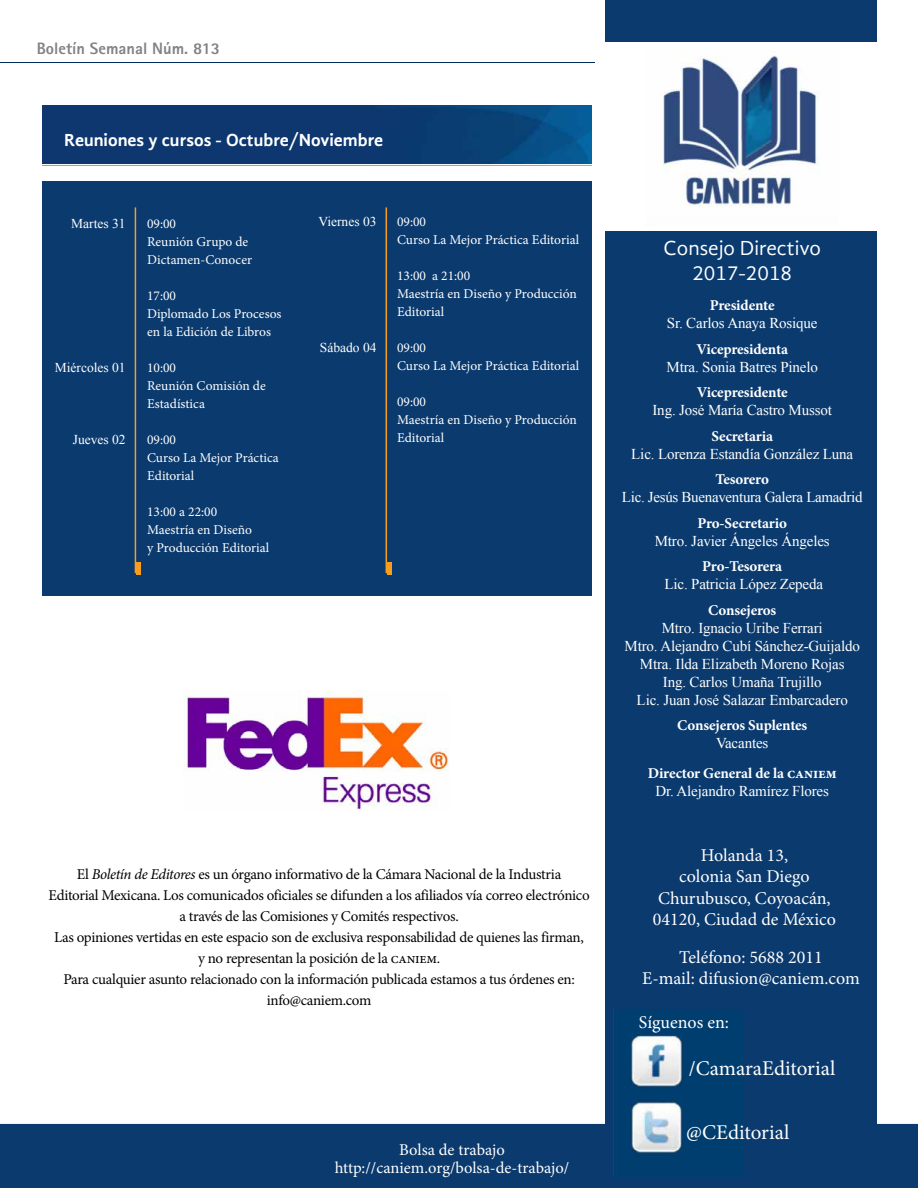
<style>
.page{position:relative;width:918px;height:1188px;background:#fff}
.page>*{position:absolute;margin:0;border:0;box-sizing:border-box;transform-origin:0 0}
.t1{font:21px "Minion Pro";letter-spacing:.005em;color:#fff}
.t2{font:21px/25.5px "Gandhi Sans";color:#fff;text-align:center}
.t3{font:18px/21.6px "Minion Pro";color:#fff;text-align:center}
.t4{font:700 18px "Gandhi Sans";color:#fff}
.t5{font:16.5px/18px "Minion Pro";letter-spacing:.005em;color:#fff;text-align:center}
.t6{font:800 16.5px "Rotis Sans Serif";color:#808285}
.t7{font:15px/21px "Minion Pro";letter-spacing:-.02em;color:#000;text-align:center}
.t8{font:15px/18px "Times New Roman";letter-spacing:-.01em;color:#fff;text-align:center}
.t9{font:700 15px "Minion Pro";letter-spacing:-.015em;color:#fff}
.t10{font:13.5px/18px "Minion Pro";color:#fff}
.t11{font:13.5px "Times New Roman";color:#fff}
.s1{font-style:italic}
</style>
<div class="page">
<hr style="left:0;top:62px;width:918px;height:1px;background:#00295c">
<div style="left:605px;top:0;width:272px;height:1188px;background:#0a3a6e"></div>
<div style="left:0;top:1124px;width:918px;height:64px;background:#0a3a6e"></div>
<div style="left:43px;top:181px;width:549px;height:414px;background:#0a3a6e"></div>
<img style="left:43px;top:106px;width:549px;height:58px">
<hr style="left:135px;top:207px;width:1px;height:366px;background:#f99d1c">
<hr style="left:136px;top:562px;width:4px;height:12px;background:#f99d1c">
<div style="left:595px;top:43px;width:323px;height:188px;background:#fff"></div>
<img style="left:660px;top:56px;width:159px;height:151px">
<hr style="left:386px;top:207px;width:1px;height:366px;background:#f99d1c">
<hr style="left:387px;top:562px;width:4px;height:12px;background:#f99d1c">
<img style="left:613px;top:1009px;width:70px;height:168px">
<img style="left:183px;top:691px;width:266px;height:120px">
<p class="t6" style="left:37px;top:38px;width:185px">Boletín Semanal Núm. 813</p>
<p class="t4" style="left:64px;top:129px;width:320px">Reuniones y cursos - Octubre/Noviembre</p>
<p class="t11" style="left:71px;top:214px;width:56px">Martes 31</p>
<p class="t11" style="left:55px;top:358px;width:72px">Miércoles 01</p>
<p class="t11" style="left:73px;top:430px;width:54px">Jueves 02</p>
<p class="t10" style="left:147px;top:215px;width:106px">09:00<br>Reunión Grupo de<br>Dictamen-Conocer</p>
<p class="t10" style="left:147px;top:287px;width:136px">17:00<br>Diplomado Los Procesos en la Edición de Libros</p>
<p class="t10" style="left:147px;top:359px;width:120px">10:00<br>Reunión Comisión de<br>Estadística</p>
<p class="t10" style="left:147px;top:431px;width:133px">09:00<br>Curso La Mejor Práctica<br>Editorial</p>
<p class="t10" style="left:147px;top:503px;width:124px">13:00 a 22:00<br>Maestría en Diseño<br>y Producción Editorial</p>
<p class="t11" style="left:318px;top:212px;width:60px">Viernes 03</p>
<p class="t11" style="left:320px;top:338px;width:58px">Sábado 04</p>
<p class="t10" style="left:397px;top:212px;width:184px">09:00<br>Curso La Mejor Práctica Editorial</p>
<p class="t10" style="left:397px;top:266px;width:181px">13:00 a 21:00<br>Maestría en Diseño y Producción<br>Editorial</p>
<p class="t10" style="left:397px;top:338px;width:184px">09:00<br>Curso La Mejor Práctica Editorial</p>
<p class="t10" style="left:397px;top:392px;width:181px">09:00<br>Maestría en Diseño y Producción<br>Editorial</p>
<p class="t7" style="left:49px;top:864px;width:543px">El <span class="s1">Boletín de Editores</span> es un órgano informativo de la Cámara Nacional de la Industria<br>Editorial Mexicana. Los comunicados oficiales se difunden a los afiliados vía correo electrónico a través de las Comisiones y Comités respectivos.<br>Las opiniones vertidas en este espacio son de exclusiva responsabilidad de quienes las firman,<br>y no representan la posición de la caniem.<br>Para cualquier asunto relacionado con la información publicada estamos a tus órdenes en: info@caniem.com</p>
<p class="t5" style="left:335px;top:1141px;width:236px">Bolsa de trabajo http://caniem.org/bolsa-de-trabajo/</p>
<h1 class="t2" style="left:664px;top:235px;width:159px">Consejo Directivo<br>2017-2018</h1>
<p class="t9" style="left:710px;top:295px;width:66px">Presidente</p>
<p class="t8" style="left:667px;top:314px;width:152px">Sr. Carlos Anaya Rosique</p>
<p class="t9" style="left:696px;top:338px;width:93px">Vicepresidenta</p>
<p class="t8" style="left:667px;top:357px;width:153px">Mtra. Sonia Batres Pinelo</p>
<p class="t9" style="left:697px;top:382px;width:93px">Vicepresidente</p>
<p class="t8" style="left:652px;top:401px;width:181px">Ing. José María Castro Mussot</p>
<p class="t9" style="left:711px;top:425px;width:63px">Secretaria</p>
<p class="t8" style="left:631px;top:444px;width:223px">Lic. Lorenza Estandía González Luna</p>
<p class="t9" style="left:716px;top:469px;width:55px">Tesorero</p>
<p class="t8" style="left:622px;top:488px;width:242px">Lic. Jesús Buenaventura Galera Lamadrid</p>
<p class="t9" style="left:697px;top:512px;width:91px">Pro-Secretario</p>
<p class="t8" style="left:655px;top:531px;width:177px">Mtro. Javier Ángeles Ángeles</p>
<p class="t9" style="left:702px;top:556px;width:81px">Pro-Tesorera</p>
<p class="t8" style="left:664px;top:575px;width:160px">Lic. Patricia López Zepeda</p>
<p class="t9" style="left:708px;top:599px;width:70px">Consejeros</p>
<p class="t8" style="left:625px;top:618px;width:237px">Mtro. Ignacio Uribe Ferrari<br>Mtro. Alejandro Cubí Sánchez-Guijaldo Mtra. Ilda Elizabeth Moreno Rojas<br>Ing. Carlos Umaña Trujillo<br>Lic. Juan José Salazar Embarcadero</p>
<p class="t9" style="left:677px;top:715px;width:132px">Consejeros Suplentes</p>
<p class="t8" style="left:716px;top:734px;width:54px">Vacantes</p>
<p class="t9" style="left:648px;top:763px;width:190px">Director General de la caniem</p>
<p class="t8" style="left:656px;top:782px;width:175px">Dr. Alejandro Ramírez Flores</p>
<p class="t3" style="left:653px;top:844px;width:185px">Holanda 13,<br>colonia San Diego<br>Churubusco, Coyoacán,<br>04120, Ciudad de México</p>
<p class="t3" style="left:642px;top:946px;width:219px">Teléfono: 5688 2011<br>E-mail: difusion@caniem.com</p>
<p class="t3" style="left:639px;top:1012px;width:92px">Síguenos en:</p>
<h1 class="t1" style="left:689px;top:1054px;width:148px">/CamaraEditorial</h1>
<h1 class="t1" style="left:686px;top:1118px;width:105px">@CEditorial</h1>
</div>
